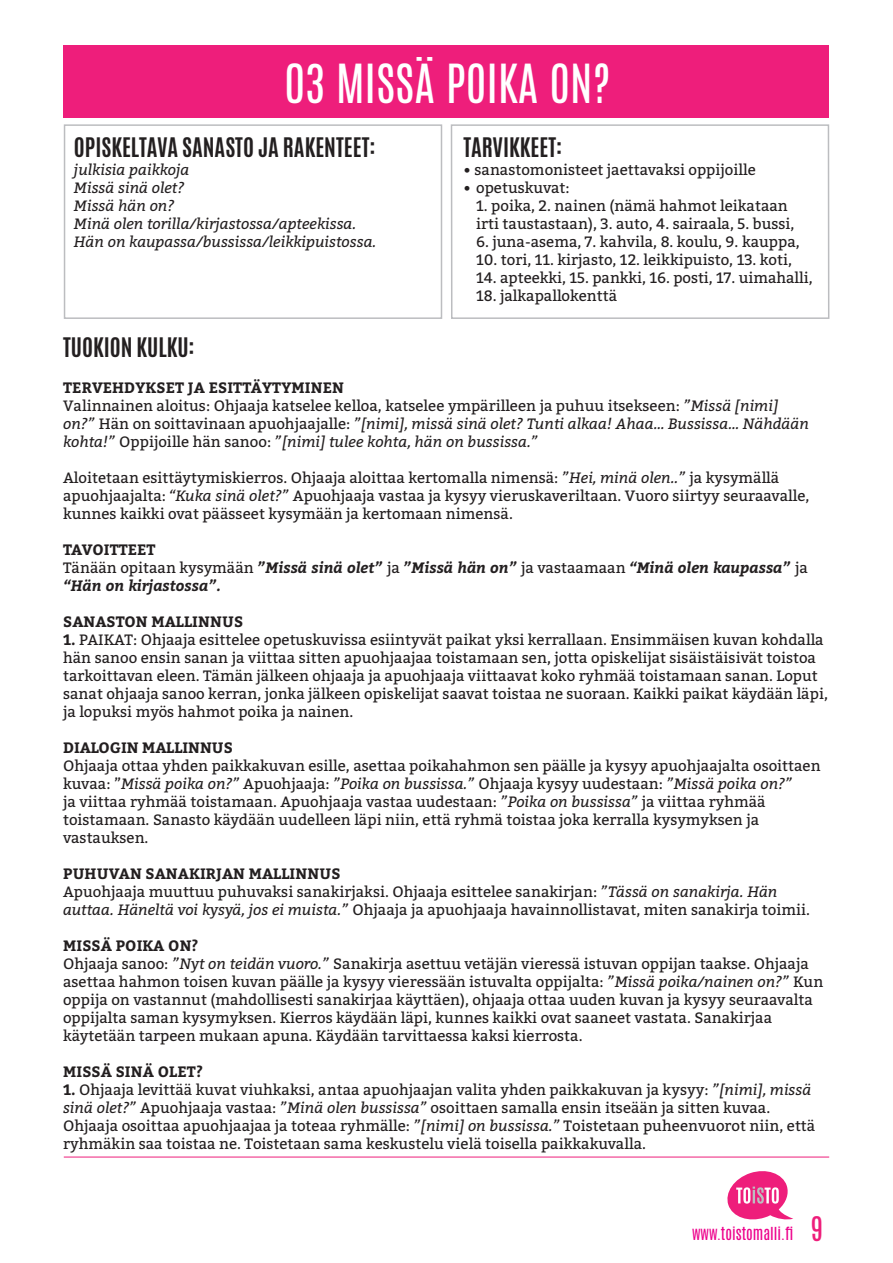
<style>
.page{position:relative;width:893px;height:1263px;background:#fff}
.page>*{position:absolute;margin:0;border:0;box-sizing:border-box;transform-origin:0 0}
.Nega_otsikko_ISO{font:45px "Antonio";color:#fff}
.Kappaleotsikko{font:700 22.5px "Antonio";color:#231f20}
.Leipis{font:15px/18px "Bitter";color:#231f20}
.Leipisotsikko{font:15px/18px "Bitter";color:#231f20}
.t1{font:italic 15px "Bitter";color:#231f20}
.Leipis-2{font:italic 700 15px/18px "Bitter";color:#231f20}
.Leipisotsikko-2{font:700 15px "Bitter";letter-spacing:.01em;color:#231f20}
.Leipis-3{font:700 15px "Bitter";color:#231f20}
.t2{font:15px "Antonio";color:#ed028c}
.s1{font-style:italic}
.s2{font-weight:400;font-style:normal}
.s3{font-weight:700}
.s4{font-size:28.5px;color:#ee1e7b}
</style>
<div class="page">
<svg style="left:727px;top:1171px;width:66px;height:49px"></svg>
<hr style="left:64px;top:1157px;width:765px;height:1px;background:#ee1e7b">
<div style="left:64px;top:45px;width:765px;height:72px;background:#ee1e7b"></div>
<div style="left:64px;top:124px;width:378px;height:195px;background:#fff;border:2px solid #bcbdc0"></div>
<div style="left:451px;top:124px;width:378px;height:195px;border:2px solid #bcbdc0"></div>
<p class="Nega_otsikko_ISO" style="left:285px;top:51px;width:326px">03 MISSÄ POIKA ON?</p>
<p class="Kappaleotsikko" style="left:74px;top:130px;width:303px">OPISKELTAVA SANASTO JA RAKENTEET:</p>
<p class="t1" style="left:74px;top:159px;width:117px">julkisia paikkoja</p>
<p class="t1" style="left:74px;top:177px;width:112px">Missä sinä olet?</p>
<p class="t1" style="left:74px;top:195px;width:102px">Missä hän on?</p>
<p class="t1" style="left:74px;top:213px;width:284px">Minä olen torilla/kirjastossa/apteekissa.</p>
<p class="t1" style="left:74px;top:231px;width:304px">Hän on kaupassa/bussissa/leikkipuistossa.</p>
<p class="Kappaleotsikko" style="left:463px;top:130px;width:100px">TARVIKKEET:</p>
<p class="Leipis" style="left:463px;top:160px;width:294px">• sanastomonisteet jaettavaksi oppijoille</p>
<p class="Leipis" style="left:463px;top:178px;width:108px">• opetuskuvat:</p>
<p class="Leipis" style="left:476px;top:196px;width:320px">1. poika, 2. nainen (nämä hahmot leikataan irti taustastaan), 3. auto, 4. sairaala, 5. bussi,</p>
<p class="Leipis" style="left:476px;top:232px;width:325px">6. juna-asema, 7. kahvila, 8. koulu, 9. kauppa,</p>
<p class="Leipis" style="left:476px;top:250px;width:317px">10. tori, 11. kirjasto, 12. leikkipuisto, 13. koti,</p>
<p class="Leipis" style="left:476px;top:268px;width:338px">14. apteekki, 15. pankki, 16. posti, 17. uimahalli,</p>
<p class="Leipis" style="left:476px;top:286px;width:143px">18. jalkapallokenttä</p>
<p class="Kappaleotsikko" style="left:63px;top:331px;width:133px">TUOKION KULKU:</p>
<p class="Leipisotsikko-2" style="left:63px;top:376px;width:282px">TERVEHDYKSET JA ESITTÄYTYMINEN</p>
<p class="Leipisotsikko" style="left:63px;top:397px;width:747px">Valinnainen aloitus: Ohjaaja katselee kelloa, katselee ympärilleen ja puhuu itsekseen: <span class="s1">”Missä [nimi] on?”</span> Hän on soittavinaan apuohjaajalle: <span class="s1">”[nimi], missä sinä olet? Tunti alkaa! Ahaa… Bussissa… Nähdään kohta!”</span> Oppijoille hän sanoo: <span class="s1">”[nimi] tulee kohta, hän on bussissa.”</span></p>
<p class="Leipisotsikko" style="left:63px;top:469px;width:748px">Aloitetaan esittäytymiskierros. Ohjaaja aloittaa kertomalla nimensä: <span class="s1">”Hei, minä olen..”</span> ja kysymällä apuohjaajalta: <span class="s1">“Kuka sinä olet?”</span> Apuohjaaja vastaa ja kysyy vieruskaveriltaan. Vuoro siirtyy seuraavalle, kunnes kaikki ovat päässeet kysymään ja kertomaan nimensä.</p>
<p class="Leipis-3" style="left:63px;top:538px;width:94px">TAVOITTEET</p>
<p class="Leipis-2" style="left:63px;top:559px;width:746px"><span class="s2">Tänään opitaan kysymään</span> ”Missä sinä olet” <span class="s2">ja</span> ”Missä hän on” <span class="s2">ja vastaamaan</span> “Minä olen kaupassa” <span class="s2">ja </span>“Hän on kirjastossa”.</p>
<p class="Leipisotsikko-2" style="left:63px;top:610px;width:182px">SANASTON MALLINNUS</p>
<p class="Leipis" style="left:63px;top:631px;width:766px"><span class="s3">1.</span> PAIKAT: Ohjaaja esittelee opetuskuvissa esiintyvät paikat yksi kerrallaan. Ensimmäisen kuvan kohdalla hän sanoo ensin sanan ja viittaa sitten apuohjaajaa toistamaan sen, jotta opiskelijat sisäistäisivät toistoa tarkoittavan eleen. Tämän jälkeen ohjaaja ja apuohjaaja viittaavat koko ryhmää toistamaan sanan. Loput sanat ohjaaja sanoo kerran, jonka jälkeen opiskelijat saavat toistaa ne suoraan. Kaikki paikat käydään läpi, ja lopuksi myös hahmot poika ja nainen.</p>
<p class="Leipis-3" style="left:63px;top:736px;width:171px">DIALOGIN MALLINNUS</p>
<p class="Leipis" style="left:63px;top:757px;width:759px">Ohjaaja ottaa yhden paikkakuvan esille, asettaa poikahahmon sen päälle ja kysyy apuohjaajalta osoittaen kuvaa: ”<span class="s1">Missä poika on?”</span> Apuohjaaja: <span class="s1">”Poika on bussissa.”</span> Ohjaaja kysyy uudestaan: <span class="s1">”Missä poika on?”<br></span>ja viittaa ryhmää toistamaan. Apuohjaaja vastaa uudestaan: <span class="s1">”Poika on bussissa”</span> ja viittaa ryhmää toistamaan. Sanasto käydään uudelleen läpi niin, että ryhmä toistaa joka kerralla kysymyksen ja vastauksen.</p>
<p class="Leipisotsikko-2" style="left:63px;top:862px;width:279px">PUHUVAN SANAKIRJAN MALLINNUS</p>
<p class="Leipis" style="left:63px;top:883px;width:748px">Apuohjaaja muuttuu puhuvaksi sanakirjaksi. Ohjaaja esittelee sanakirjan: <span class="s1">”Tässä on sanakirja. Hän auttaa. Häneltä voi kysyä, jos ei muista.”</span> Ohjaaja ja apuohjaaja havainnollistavat, miten sanakirja toimii.</p>
<p class="Leipisotsikko-2" style="left:63px;top:934px;width:137px">MISSÄ POIKA ON?</p>
<p class="Leipis" style="left:63px;top:955px;width:762px">Ohjaaja sanoo: <span class="s1">”Nyt on teidän vuoro.”</span> Sanakirja asettuu vetäjän vieressä istuvan oppijan taakse. Ohjaaja asettaa hahmon toisen kuvan päälle ja kysyy vieressään istuvalta oppijalta: <span class="s1">”Missä poika/nainen on?”</span> Kun oppija on vastannut (mahdollisesti sanakirjaa käyttäen), ohjaaja ottaa uuden kuvan ja kysyy seuraavalta oppijalta saman kysymyksen. Kierros käydään läpi, kunnes kaikki ovat saaneet vastata. Sanakirjaa käytetään tarpeen mukaan apuna. Käydään tarvittaessa kaksi kierrosta.</p>
<p class="Leipisotsikko-2" style="left:63px;top:1060px;width:141px">MISSÄ SINÄ OLET?</p>
<p class="Leipis" style="left:63px;top:1081px;width:754px"><span class="s3">1.</span> Ohjaaja levittää kuvat viuhkaksi, antaa apuohjaajan valita yhden paikkakuvan ja kysyy: <span class="s1">”[nimi], missä sinä olet?”</span> Apuohjaaja vastaa: <span class="s1">”Minä olen bussissa”</span> osoittaen samalla ensin itseään ja sitten kuvaa.<br>Ohjaaja osoittaa apuohjaajaa ja toteaa ryhmälle: <span class="s1">”[nimi] on bussissa.”</span> Toistetaan puheenvuorot niin, että ryhmäkin saa toistaa ne. Toistetaan sama keskustelu vielä toisella paikkakuvalla.</p>
<p class="t2" style="left:692px;top:1222px;width:133px">www.toistomalli.fi <span class="s4">9</span></p>
</div>
